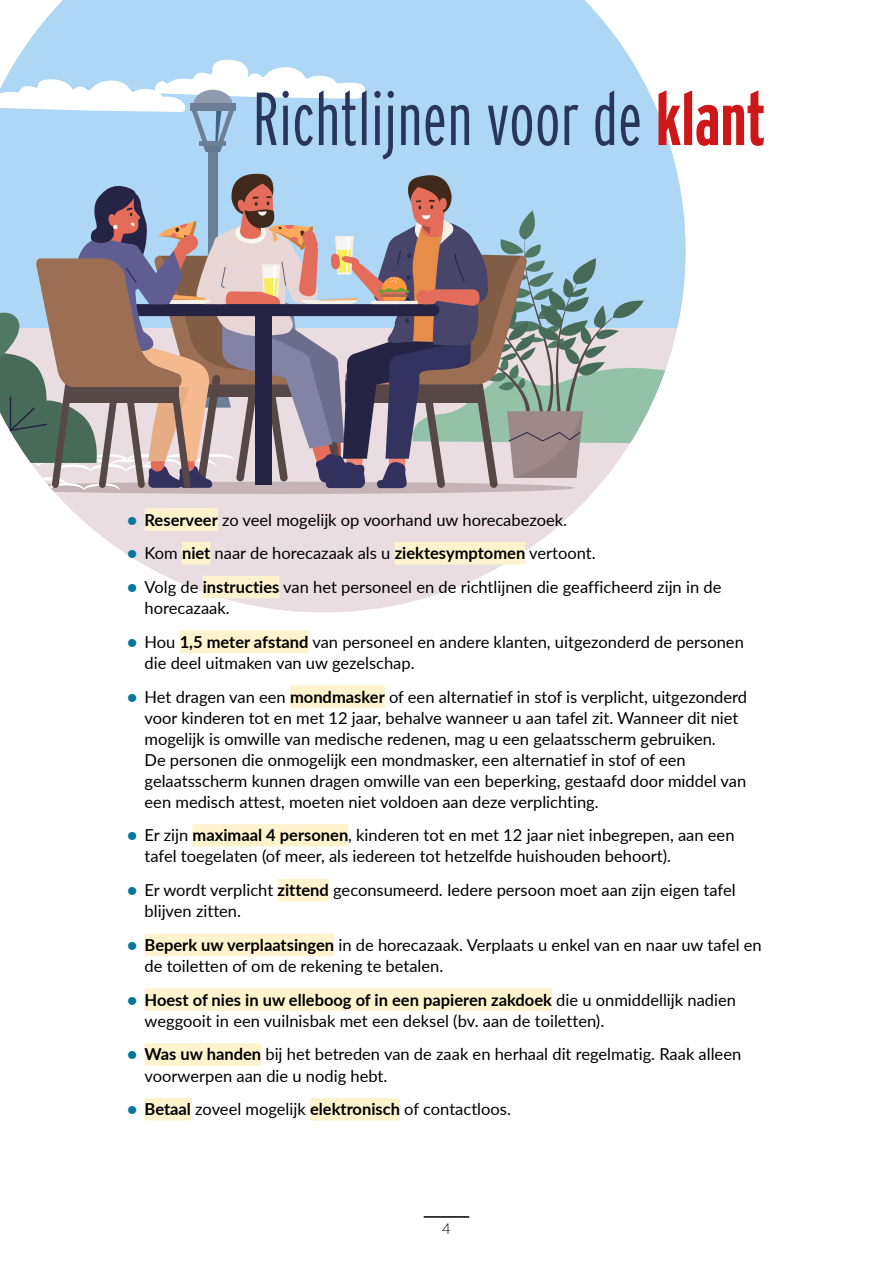
<style>
.page{position:relative;width:893px;height:1263px;background:#fff}
.page>*{position:absolute;margin:0;border:0;box-sizing:border-box;transform-origin:0 0}
.t1{font:300 75px "Interstate Compressed";color:#293659}
.t2{font:16.5px/21px "Lato";color:#000}
.t3{font:300 15px "Lato";color:#000}
.s1{font-weight:700;color:#cd1719}
.s2{font-weight:900;color:#04779c}
.s3{font-weight:700}
</style>
<div class="page">
<hr style="left:424px;top:1216px;width:45px;height:2px;background:#000">
<svg style="left:56px;top:494px;width:535px;height:118px;fill:#e9dde2"></svg>
<div style="left:0;top:0;width:685px;height:327px;background:#add7f4"></div>
<div style="left:208px;top:150px;width:10px;height:106px;background:#6c7f96"></div>
<svg style="left:0;top:59px;width:365px;height:93px"></svg>
<div style="left:190px;top:103px;width:46px;height:7px;background:#6c7f96"></div>
<svg style="left:0;top:170px;width:685px;height:324px"></svg>
<div style="left:145px;top:508px;width:73px;height:23px;background:#fff3ce"></div>
<div style="left:182px;top:542px;width:28px;height:22px;background:#fff3ce"></div>
<div style="left:395px;top:542px;width:130px;height:22px;background:#fff3ce"></div>
<div style="left:203px;top:576px;width:76px;height:22px;background:#fff3ce"></div>
<div style="left:180px;top:630px;width:129px;height:23px;background:#fff3ce"></div>
<div style="left:290px;top:685px;width:95px;height:23px;background:#fff3ce"></div>
<div style="left:193px;top:824px;width:155px;height:23px;background:#fff3ce"></div>
<div style="left:277px;top:879px;width:52px;height:22px;background:#fff3ce"></div>
<div style="left:145px;top:934px;width:189px;height:22px;background:#fff3ce"></div>
<div style="left:145px;top:988px;width:407px;height:23px;background:#fff3ce"></div>
<div style="left:145px;top:1043px;width:116px;height:23px;background:#fff3ce"></div>
<div style="left:145px;top:1098px;width:46px;height:22px;background:#fff3ce"></div>
<div style="left:310px;top:1098px;width:90px;height:22px;background:#fff3ce"></div>
<h1 class="t1" style="left:253px;top:76px;width:514px">Richtlijnen voor de <span class="s1">klant</span></h1>
<p class="t2" style="left:128px;top:508px;width:441px"><span class="s2">•</span> <span class="s3">Reserveer</span> zo veel mogelijk op voorhand uw horecabezoek.</p>
<p class="t2" style="left:128px;top:542px;width:470px"><span class="s2">•</span> Kom <span class="s3">niet</span> naar de horecazaak als u <span class="s3">ziektesymptomen</span> vertoont.</p>
<p class="t2" style="left:145px;top:576px;width:578px;text-indent:-17px"><span class="s2">•</span> Volg de <span class="s3">instructies</span> van het personeel en de richtlijnen die geafficheerd zijn in de horecazaak.</p>
<p class="t2" style="left:145px;top:631px;width:601px;text-indent:-17px"><span class="s2">•</span> Hou <span class="s3">1,5 meter afstand</span> van personeel en andere klanten, uitgezonderd de personen die deel uitmaken van uw gezelschap.</p>
<p class="t2" style="left:145px;top:685px;width:604px;text-indent:-17px"><span class="s2">•</span> Het dragen van een <span class="s3">mondmasker</span> of een alternatief in stof is verplicht, uitgezonderd voor kinderen tot en met 12 jaar, behalve wanneer u aan tafel zit. Wanneer dit niet mogelijk is omwille van medische redenen, mag u een gelaatsscherm gebruiken.<br>De personen die onmogelijk een mondmasker, een alternatief in stof of een gelaatsscherm kunnen dragen omwille van een beperking, gestaafd door middel van een medisch attest, moeten niet voldoen aan deze verplichting.</p>
<p class="t2" style="left:145px;top:824px;width:591px;text-indent:-17px"><span class="s2">•</span> Er zijn <span class="s3">maximaal 4 personen</span>, kinderen tot en met 12 jaar niet inbegrepen, aan een tafel toegelaten (of meer, als iedereen tot hetzelfde huishouden behoort).</p>
<p class="t2" style="left:145px;top:879px;width:592px;text-indent:-17px"><span class="s2">•</span> Er wordt verplicht <span class="s3">zittend</span> geconsumeerd. Iedere persoon moet aan zijn eigen tafel blijven zitten.</p>
<p class="t2" style="left:145px;top:934px;width:619px;text-indent:-17px"><span class="s2">•</span> <span class="s3">Beperk uw verplaatsingen</span> in de horecazaak. Verplaats u enkel van en naar uw tafel en de toiletten of om de rekening te betalen.</p>
<p class="t2" style="left:145px;top:988px;width:593px;text-indent:-17px"><span class="s2">•</span> <span class="s3">Hoest of nies in uw elleboog of in een papieren zakdoek</span> die u onmiddellijk nadien weggooit in een vuilnisbak met een deksel (bv. aan de toiletten).</p>
<p class="t2" style="left:145px;top:1043px;width:598px;text-indent:-17px"><span class="s2">•</span> <span class="s3">Was uw handen</span> bij het betreden van de zaak en herhaal dit regelmatig. Raak alleen voorwerpen aan die u nodig hebt.</p>
<p class="t2" style="left:128px;top:1098px;width:385px"><span class="s2">•</span> <span class="s3">Betaal</span> zoveel mogelijk <span class="s3">elektronisch</span> of contactloos.</p>
<p class="t3" style="left:442px;top:1218px;width:10px">4</p>
</div>
